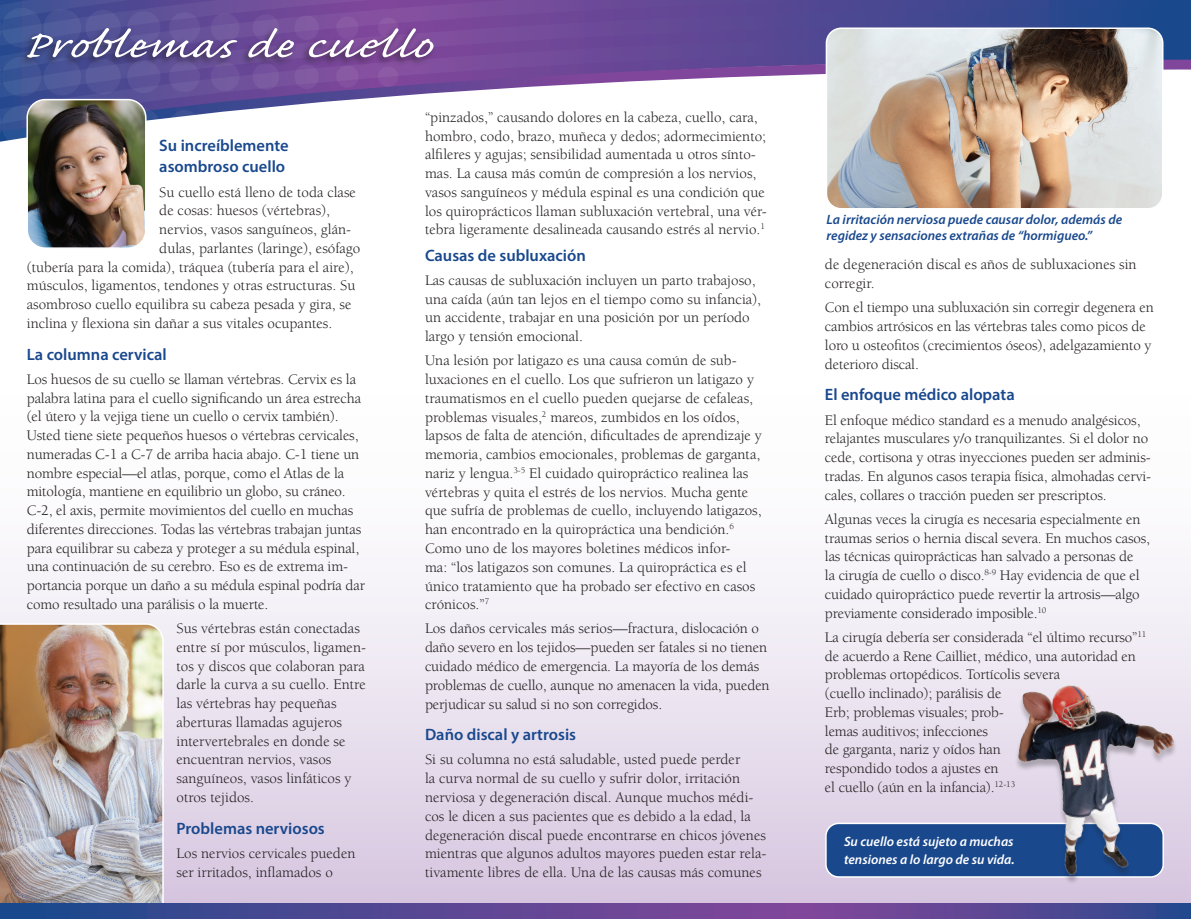
<style>
.page{position:relative;width:1191px;height:919px;background:#fff}
.page>*{position:absolute;margin:0;border:0;box-sizing:border-box;transform-origin:0 0}
.t1{font:48px "Caflisch Script Pro";color:#fff;scale:1.39 1}
.t2{font:600 16.5px/21px "Myriad Pro";color:#19488d}
.t3{font:15px/18.8px "Berkeley";color:#231f20}
.t4{font:italic 600 13.5px/16.5px "Myriad Pro";color:#19488d}
.t5{font:italic 600 13.5px/18px "Myriad Pro";color:#fff}
</style>
<div class="page">
<div style="left:0;top:349px;width:1191px;height:569px;background:linear-gradient(to bottom,#fff,#d9cae2)"></div>
<svg style="left:146px;top:107px;width:124px;height:12px"></svg>
<svg style="left:0;top:49px;width:1191px;height:58px"></svg>
<svg style="left:378px;top:67px;width:20px;height:20px"></svg>
<svg style="left:0;top:0;width:1191px;height:49px;background:#594a95"></svg>
<svg style="left:336px;top:67px;width:22px;height:21px"></svg>
<svg style="left:294px;top:67px;width:25px;height:22px"></svg>
<svg style="left:252px;top:67px;width:27px;height:23px"></svg>
<svg style="left:211px;top:67px;width:29px;height:24px"></svg>
<svg style="left:169px;top:67px;width:31px;height:25px"></svg>
<svg style="left:127px;top:67px;width:33px;height:26px"></svg>
<svg style="left:0;top:56px;width:121px;height:42px;background:#475497"></svg>
<svg style="left:252px;top:112px;width:18px;height:7px"></svg>
<svg style="left:211px;top:111px;width:29px;height:8px"></svg>
<svg style="left:169px;top:110px;width:31px;height:9px"></svg>
<svg style="left:146px;top:109px;width:14px;height:12px"></svg>
<svg style="left:0;top:105px;width:27px;height:37px"></svg>
<div style="left:19px;top:26px;width:417px;height:41px;background:#231f20;opacity:.6"></div>
<img style="left:27px;top:100px;width:119px;height:146px">
<div style="left:26px;top:99px;width:120px;height:150px;border:2px solid #fff;border-radius:18px"></div>
<img style="left:826px;top:28px;width:336px;height:178px">
<div style="left:825px;top:27px;width:338px;height:182px;border:2px solid #fff;border-radius:15px"></div>
<div style="left:826px;top:823px;width:337px;height:53px;background:#19488d;border-radius:13px"></div>
<div style="left:825px;top:822px;width:339px;height:55px;border:2px solid #fff;border-radius:13px"></div>
<img style="left:0;top:622px;width:164px;height:281px">
<svg style="left:0;top:903px;width:1191px;height:15px;background:#534793"></svg>
<img style="left:988px;top:676px;width:192px;height:226px">
<h1 class="t1" style="left:22px;top:20px;width:296px">Problemas de cuello</h1>
<p class="t2" style="left:159px;top:135px;width:131px">Su increíblemente asombroso cuello</p>
<p class="t3" style="left:159px;top:183px;width:198px">Su cuello está lleno de toda clase</p>
<p class="t3" style="left:159px;top:201px;width:172px">de cosas: huesos (vértebras),</p>
<p class="t3" style="left:159px;top:220px;width:193px">nervios, vasos sanguíneos, glán-</p>
<p class="t3" style="left:159px;top:239px;width:203px">dulas, parlantes (laringe), esófago</p>
<p class="t3" style="left:27px;top:258px;width:328px">(tubería para la comida), tráquea (tubería para el aire),</p>
<p class="t3" style="left:27px;top:276px;width:330px">músculos, ligamentos, tendones y otras estructuras. Su</p>
<p class="t3" style="left:27px;top:295px;width:326px">asombroso cuello equilibra su cabeza pesada y gira, se</p>
<p class="t3" style="left:27px;top:314px;width:307px">inclina y flexiona sin dañar a sus vitales ocupantes.</p>
<p class="t2" style="left:27px;top:343px;width:142px">La columna cervical</p>
<p class="t3" style="left:27px;top:370px;width:340px">Los huesos de su cuello se llaman vértebras. Cervix es la palabra latina para el cuello significando un área estrecha (el útero y la vejiga tiene un cuello o cervix también).<br>Usted tiene siete pequeños huesos o vértebras cervicales, numeradas C-1 a C-7 de arriba hacia abajo. C-1 tiene un nombre especial—el atlas, porque, como el Atlas de la mitología, mantiene en equilibrio un globo, su cráneo.<br>C-2, el axis, permite movimientos del cuello en muchas diferentes direcciones. Todas las vértebras trabajan juntas para equilibrar su cabeza y proteger a su médula espinal, una continuación de su cerebro. Eso es de extrema im&shy;portancia porque un daño a su médula espinal podría dar como resultado una parálisis o la muerte.</p>
<p class="t3" style="left:176px;top:619px;width:191px">Sus vértebras están conectadas entre sí por músculos, ligamen&shy;tos y discos que colaboran para darle la curva a su cuello. Entre las vértebras hay pequeñas aberturas llamadas agujeros intervertebrales en donde se encuentran nervios, vasos sanguíneos, vasos linfáticos y otros tejidos.</p>
<p class="t2" style="left:176px;top:817px;width:150px">Problemas nerviosos</p>
<p class="t3" style="left:176px;top:844px;width:180px">Los nervios cervicales pueden ser irritados, inflamados o</p>
<p class="t3" style="left:425px;top:108px;width:343px">“pinzados,” causando dolores en la cabeza, cuello, cara, hombro, codo, brazo, muñeca y dedos; adormecimiento; alfileres y agujas; sensibilidad aumentada u otros sínto&shy;mas. La causa más común de compresión a los nervios, vasos sanguíneos y médula espinal es una condición que los quiroprácticos llaman subluxación vertebral, una vér&shy;tebra ligeramente desalineada causando estrés al nervio.<sup>1</sup></p>
<p class="t2" style="left:425px;top:244px;width:162px">Causas de subluxación</p>
<p class="t3" style="left:425px;top:271px;width:338px">Las causas de subluxación incluyen un parto trabajoso, una caída (aún tan lejos en el tiempo como su infancia), un accidente, trabajar en una posición por un período largo y tensión emocional.</p>
<p class="t3" style="left:425px;top:351px;width:338px">Una lesión por latigazo es una causa común de sub&shy;luxaciones en el cuello. Los que sufrieron un latigazo y traumatismos en el cuello pueden quejarse de cefaleas, problemas visuales,<sup>2</sup> mareos, zumbidos en los oídos, lapsos de falta de atención, dificultades de aprendizaje y memoria, cambios emocionales, problemas de garganta, nariz y lengua.<sup>3-5</sup> El cuidado quiropráctico realinea las vértebras y quita el estrés de los nervios. Mucha gente que sufría de problemas de cuello, incluyendo latigazos, han encontrado en la quiropráctica una bendición.<sup>6<br></sup>Como uno de los mayores boletines médicos infor-<br>ma: “los latigazos son comunes. La quiropráctica es el único tratamiento que ha probado ser efectivo en casos crónicos.”<sup>7</sup></p>
<p class="t3" style="left:425px;top:619px;width:346px">Los daños cervicales más serios—fractura, dislocación o daño severo en los tejidos—pueden ser fatales si no tienen cuidado médico de emergencia. La mayoría de los demás problemas de cuello, aunque no amenacen la vida, pueden perjudicar su salud si no son corregidos.</p>
<p class="t2" style="left:425px;top:723px;width:153px">Daño discal y artrosis</p>
<p class="t3" style="left:425px;top:750px;width:343px">Si su columna no está saludable, usted puede perder<br>la curva normal de su cuello y sufrir dolor, irritación nerviosa y degeneración discal. Aunque muchos médi&shy;cos le dicen a sus pacientes que es debido a la edad, la degeneración discal puede encontrarse en chicos jóvenes mientras que algunos adultos mayores pueden estar rela&shy;tivamente libres de ella. Una de las causas más comunes</p>
<p class="t4" style="left:826px;top:211px;width:297px">La irritación nerviosa puede causar dolor, además de regidez y sensaciones extrañas de “hormigueo.”</p>
<p class="t3" style="left:825px;top:256px;width:313px">de degeneración discal es años de subluxaciones sin corregir.</p>
<p class="t3" style="left:825px;top:298px;width:330px">Con el tiempo una subluxación sin corregir degenera en cambios artrósicos en las vértebras tales como picos de loro u osteofitos (crecimientos óseos), adelgazamiento y deterioro discal.</p>
<p class="t2" style="left:825px;top:384px;width:191px">El enfoque médico alopata</p>
<p class="t3" style="left:825px;top:411px;width:328px">El enfoque médico standard es a menudo analgésicos, relajantes musculares y/o tranquilizantes. Si el dolor no cede, cortisona y otras inyecciones pueden ser adminis&shy;tradas. En algunos casos terapia física, almohadas cervi&shy;cales, collares o tracción pueden ser prescriptos.</p>
<p class="t3" style="left:825px;top:510px;width:327px">Algunas veces la cirugía es necesaria especialmente en traumas serios o hernia discal severa. En muchos casos, las técnicas quiroprácticas han salvado a personas de<br>la cirugía de cuello o disco.<sup>8-9</sup> Hay evidencia de que el cuidado quiropráctico puede revertir la artrosis—algo previamente considerado imposible.<sup>10</sup></p>
<p class="t3" style="left:825px;top:628px;width:323px">La cirugía debería ser considerada “el último recurso”<sup>11 </sup>de acuerdo a Rene Cailliet, médico, una autoridad en problemas ortopédicos. Tortícolis severa<br>(cuello inclinado); parálisis de<br>Erb; problemas visuales; prob-<br>lemas auditivos; infecciones<br>de garganta, nariz y oídos han<br>respondido todos a ajustes en<br>el cuello (aún en la infancia).<sup>12-13</sup></p>
<p class="t5" style="left:844px;top:831px;width:172px">Su cuello está sujeto a muchas tensiones a lo largo de su vida.</p>
</div>
